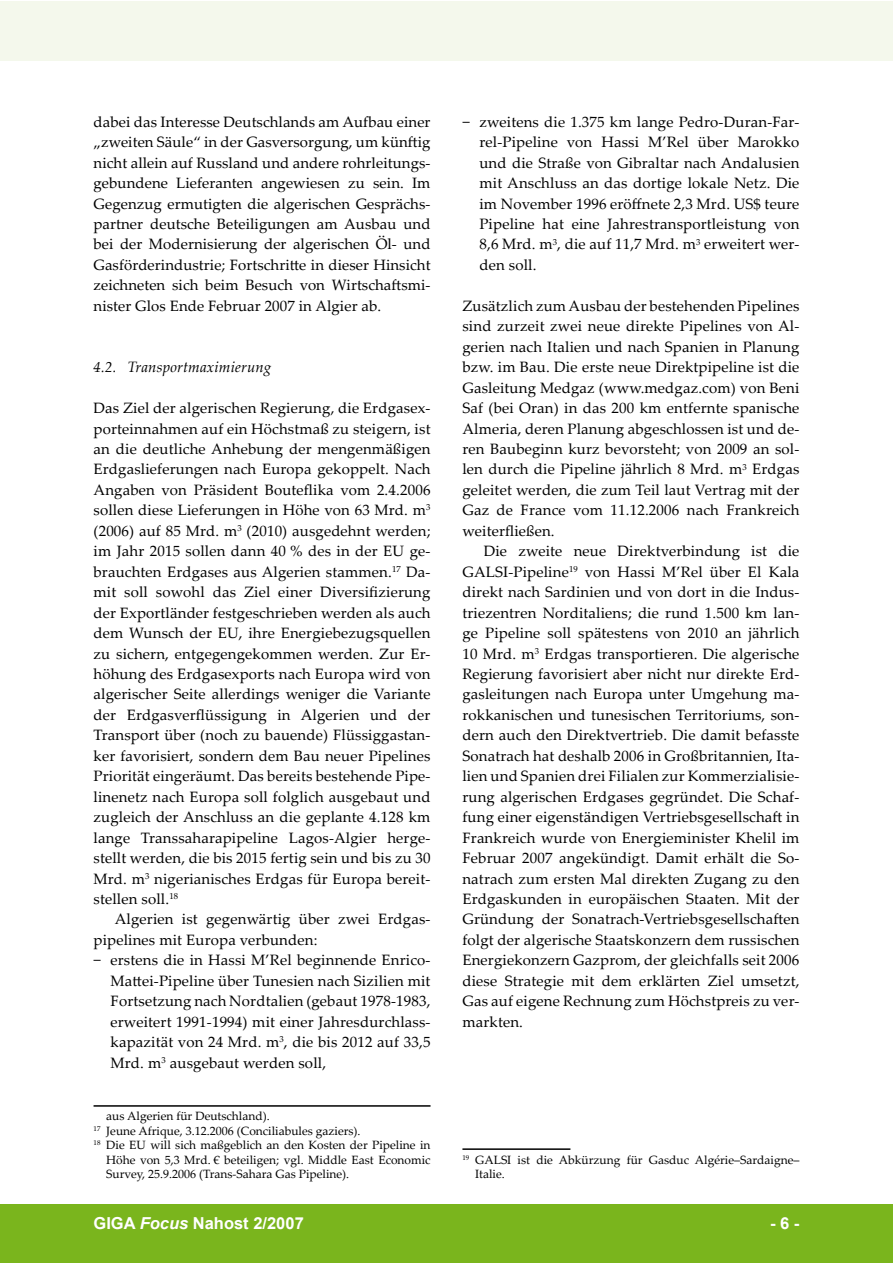
<style>
.page{position:relative;width:893px;height:1263px;background:#fff}
.page>*{position:absolute;margin:0;border:0;box-sizing:border-box;transform-origin:0 0}
.t1{font:700 16.5px "Arial";color:#fff}
.t2{font:15px/20.4px "Palatino Linotype";letter-spacing:.01em;color:#000;text-align:justify}
.t3{font:italic 15px "Palatino Linotype";letter-spacing:.01em;color:#000}
.t4{font:12px/14.4px "Palatino Linotype";color:#000}
.s1{font-style:italic}
</style>
<div class="page">
<div style="left:0;top:1204px;width:893px;height:59px;background:#7ab51d"></div>
<div style="left:0;top:1px;width:893px;height:59px;background:#f4f8ec"></div>
<hr style="left:94px;top:1105px;width:337px;height:2px;background:#000">
<hr style="left:462px;top:1148px;width:108px;height:2px;background:#000">
<p class="t2" style="left:94px;top:111px;width:339px">dabei das Interesse Deutschlands am Aufbau einer „zweiten Säule“ in der Gasversorgung, um künftig nicht allein auf Russland und andere rohrleitungs&shy;gebundene Lieferanten angewiesen zu sein. Im Gegenzug ermutigten die algerischen Gesprächs&shy;partner deutsche Beteiligungen am Ausbau und bei der Modernisierung der algerischen Öl- und Gasförderindustrie; Fortschritte in dieser Hinsicht zeichneten sich beim Besuch von Wirtschaftsmi&shy;nister Glos Ende Februar 2007 in Algier ab.</p>
<p class="t3" style="left:94px;top:356px;width:179px">4.2. Transportmaximierung</p>
<p class="t2" style="left:94px;top:397px;width:338px">Das Ziel der algerischen Regierung, die Erdgasex&shy;porteinnahmen auf ein Höchstmaß zu steigern, ist an die deutliche Anhebung der mengenmäßigen Erdgaslieferungen nach Europa gekoppelt. Nach Angaben von Präsident Bouteflika vom 2.4.2006 sollen diese Lieferungen in Höhe von 63 Mrd. m<sup>3 </sup>(2006) auf 85 Mrd. m<sup>3</sup> (2010) ausgedehnt werden; im Jahr 2015 sollen dann 40 % des in der EU ge&shy;brauchten Erdgases aus Algerien stammen.<sup>17</sup> Da&shy;mit soll sowohl das Ziel einer Diversifizierung der Exportländer festgeschrieben werden als auch dem Wunsch der EU, ihre Energiebezugsquellen zu sichern, entgegengekommen werden. Zur Er&shy;höhung des Erdgasexports nach Europa wird von algerischer Seite allerdings weniger die Variante der Erdgasverflüssigung in Algerien und der Transport über (noch zu bauende) Flüssiggastan&shy;ker favorisiert, sondern dem Bau neuer Pipelines Priorität eingeräumt. Das bereits bestehende Pipe&shy;linenetz nach Europa soll folglich ausgebaut und zugleich der Anschluss an die geplante 4.128 km lange Trans-saharapipeline Lagos-Algier herge&shy;stellt werden, die bis 2015 fertig sein und bis zu 30<br>Mrd. m<sup>3</sup> nigerianisches Erdgas für Europa bereit&shy;stellen soll.<sup>18</sup></p>
<p class="t2" style="left:94px;top:908px;width:338px;text-indent:21px">Algerien ist gegenwärtig über zwei Erdgas&shy;pipelines mit Europa verbunden:</p>
<p class="t2" style="left:111px;top:949px;width:321px">erstens die in Hassi M’Rel beginnende Enrico-Mattei-Pipeline über Tunesien nach Sizilien mit Fortsetzung nach Nordtalien (gebaut 1978-1983, erweitert 1991-1994) mit einer Jahresdurchlass&shy;kapazität von 24 Mrd. m<sup>3</sup>, die bis 2012 auf 33,5<br>Mrd. m<sup>3</sup> ausgebaut werden soll,</p>
<p class="t4" style="left:106px;top:1108px;width:165px">aus Algerien für Deutschland).</p>
<p class="t4" style="left:94px;top:1123px;width:269px"><sup>17</sup> Jeune Afrique, 3.12.2006 (Conciliabules gaziers).</p>
<p class="t4" style="left:94px;top:1137px;width:338px"><sup>18</sup> Die EU will sich maßgeblich an den Kosten der Pipeline in</p>
<p class="t4" style="left:106px;top:1152px;width:326px">Höhe von 5,3 Mrd. € beteiligen; vgl. Middle East Economic</p>
<p class="t4" style="left:106px;top:1166px;width:244px">Survey, 25.9.2006 (Trans-Sahara Gas Pipeline).</p>
<p class="t2" style="left:94px;top:949px;width:9px">−</p>
<p class="t2" style="left:479px;top:111px;width:321px">zweitens die 1.375 km lange Pedro-Duran-Far&shy;rel-Pipeline von Hassi M’Rel über Marokko und die Straße von Gibraltar nach Andalusien mit Anschluss an das dortige lokale Netz. Die im November 1996 eröffnete 2,3 Mrd. US$ teure Pipeline hat eine Jahrestransportleistung von 8,6 Mrd. m<sup>3</sup>, die auf 11,7 Mrd. m<sup>3</sup> erweitert wer&shy;den soll.</p>
<p class="t2" style="left:462px;top:295px;width:339px">Zusätzlich zum Ausbau der bestehenden Pipelines sind zurzeit zwei neue direkte Pipelines von Al&shy;gerien nach Italien und nach Spanien in Planung bzw. im Bau. Die erste neue Direktpipeline ist die Gasleitung Medgaz (www.medgaz.com) von Beni Saf (bei Oran) in das 200 km entfernte spanische Almeria, deren Planung abgeschlossen ist und de&shy;ren Baubeginn kurz bevorsteht; von 2009 an sol&shy;len durch die Pipeline jährlich 8 Mrd. m<sup>3</sup> Erdgas geleitet werden, die zum Teil laut Vertrag mit der Gaz de France vom 11.12.2006 nach Frankreich weiterfließen.</p>
<p class="t2" style="left:462px;top:540px;width:339px;text-indent:21px">Die zweite neue Direktverbindung ist die GALSI-Pipeline<sup>19</sup> von Hassi M’Rel über El Kala direkt nach Sardinien und von dort in die Indus&shy;triezentren Norditaliens; die rund 1.500 km lan&shy;ge Pipeline soll spätestens von 2010 an jährlich 10 Mrd. m<sup>3</sup> Erdgas transportieren. Die algerische Regierung favorisiert aber nicht nur direkte Erd&shy;gasleitungen nach Europa unter Umgehung ma&shy;rokkanischen und tunesischen Territoriums, son&shy;dern auch den Direktvertrieb. Die damit befasste Sonatrach hat deshalb 2006 in Großbritannien, Ita&shy;lien und Spanien drei Filialen zur Kommerzialisie&shy;rung algerischen Erdgases gegründet. Die Schaf&shy;fung einer eigenständigen Vertriebsgesellschaft in Frankreich wurde von Energieminister Khelil im Februar 2007 angekündigt. Damit erhält die So&shy;natrach zum ersten Mal direkten Zugang zu den Erdgaskunden in europäischen Staaten. Mit der Gründung der Sonatrach-Vertriebsgesellschaften folgt der algerische Staatskonzern dem russischen Energiekonzern Gazprom, der gleichfalls seit 2006 diese Strategie mit dem erklärten Ziel umsetzt, Gas auf eigene Rechnung zum Höchstpreis zu ver&shy;markten.</p>
<p class="t2" style="left:462px;top:111px;width:9px">−</p>
<p class="t4" style="left:475px;top:1152px;width:326px;text-indent:-13px"><sup>19</sup> GALSI ist die Abkürzung für Gasduc Algérie–Sardaigne–<br>Italie.</p>
<p class="t1" style="left:94px;top:1212px;width:212px">GIGA <span class="s1">Focus</span> Nahost 2/2007</p>
<p class="t1" style="left:770px;top:1212px;width:31px">- -</p>
</div>
